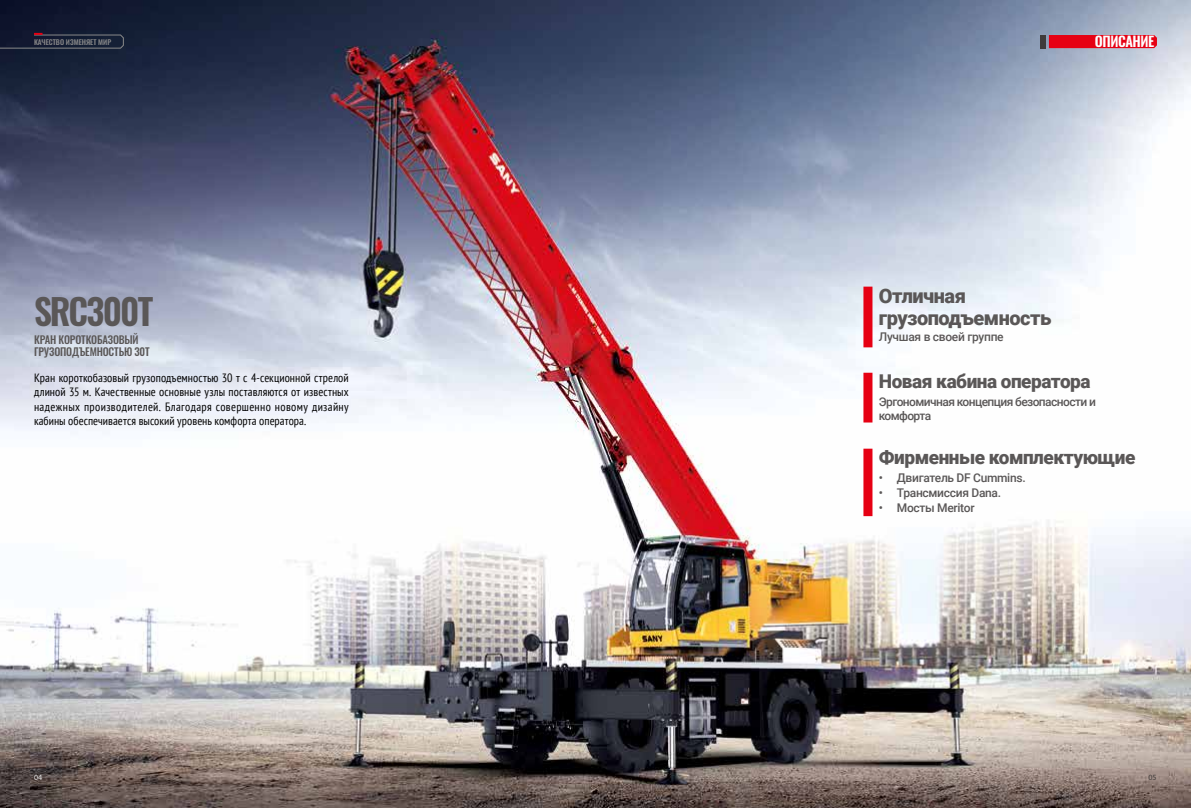
<style>
.page{position:relative;width:1191px;height:808px;background:#fff}
.page>*{position:absolute;margin:0;border:0;box-sizing:border-box;transform-origin:0 0}
.t1{font:600 35.6px "Oswald";letter-spacing:-.05em;color:#5a5757}
.t2{font:900 20px/22px "Roboto";letter-spacing:-.025em;color:#5a5757}
.t3{font:900 19px "Roboto";letter-spacing:-.025em;color:#5a5757}
.t4{font:600 14px "Oswald";letter-spacing:-.03em;color:#fff}
.t5{font:condensed 12px/14.4px "PT Sans";letter-spacing:.005em;color:#000;text-align:justify}
.t6{font:500 12px "Roboto";letter-spacing:-.025em;color:#5a5757}
.t7{font:500 12px/14.4px "Roboto";letter-spacing:-.05em;color:#5a5757}
.t8{font:500 10.7px/11.9px "Oswald";letter-spacing:-.015em;color:#5a5757}
.t9{font:8px "Myriad Pro";color:#ebecec}
.t10{font:8px "Myriad Pro";color:#3f3b3a}
.t11{font:500 7.1px "Oswald";color:#898989}
</style>
<div class="page">
<img style="left:0;top:0;width:1191px;height:808px">
<svg style="left:0;top:33px;width:124px;height:15px;background:#1d2338"></svg>
<svg style="left:1049px;top:35px;width:108px;height:13px"></svg>
<div style="left:1040px;top:35px;width:6px;height:13px;background:#3f3b3a"></div>
<div style="left:863px;top:373px;width:9px;height:49px;background:#e60013"></div>
<div style="left:863px;top:449px;width:9px;height:67px;background:#e60013"></div>
<div style="left:863px;top:287px;width:9px;height:60px;background:#e60013"></div>
<p class="t11" style="left:34px;top:35px;width:79px">КАЧЕСТВО ИЗМЕНЯЕТ МИР</p>
<p class="t4" style="left:1094px;top:29px;width:61px">ОПИСАНИЕ</p>
<h1 class="t1" style="left:34px;top:279px;width:121px">SRC300T</h1>
<p class="t8" style="left:34px;top:332px;width:117px">КРАН КОРОТКОБАЗОВЫЙ<br>ГРУЗОПОДЪЕМНОСТЬЮ 30T</p>
<p class="t5" style="left:34px;top:370px;width:316px">Кран короткобазовый грузоподъемностью 30 т с 4-секционной стрелой длиной 35 м. Качественные основные узлы поставляются от известных надежных производителей. Благодаря совершенно новому дизайну кабины обеспечивается высокий уровень комфорта оператора.</p>
<h2 class="t2" style="left:879px;top:285px;width:174px">Отличная грузоподъемность</h2>
<p class="t6" style="left:879px;top:328px;width:126px">Лучшая в своей группе</p>
<h3 class="t3" style="left:879px;top:368px;width:213px">Новая кабина оператора</h3>
<p class="t7" style="left:879px;top:394px;width:218px">Эргономичная концепция безопасности и комфорта</p>
<h3 class="t3" style="left:879px;top:444px;width:258px">Фирменные комплектующие</h3>
<p class="t6" style="left:879px;top:470px;width:148px">• Двигатель DF Cummins.</p>
<p class="t6" style="left:879px;top:485px;width:124px">• Трансмиссия Dana.</p>
<p class="t6" style="left:879px;top:500px;width:97px">• Мосты Meritor</p>
<p class="t9" style="left:34px;top:773px;width:10px">04</p>
<p class="t10" style="left:1148px;top:773px;width:10px">05</p>
</div>
